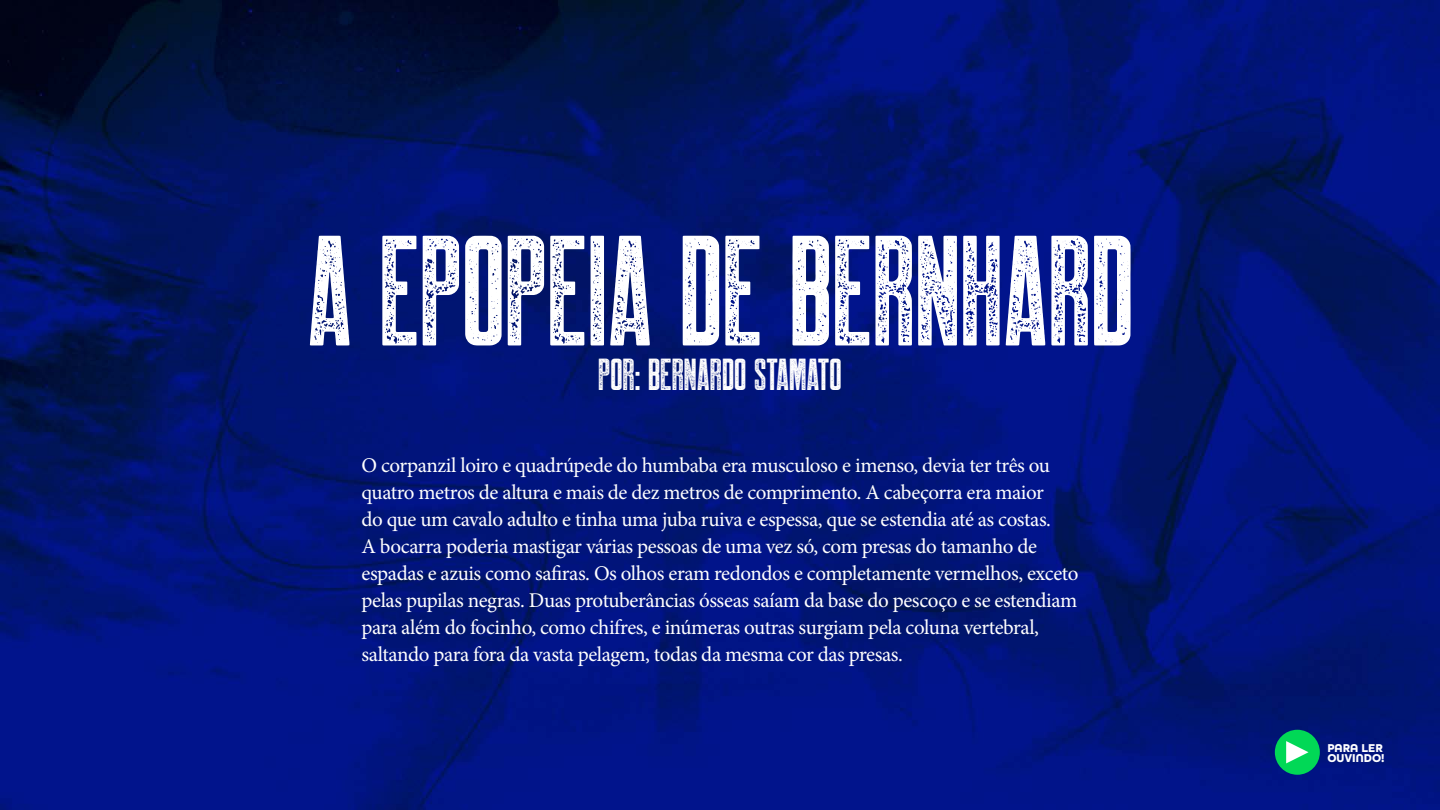
<style>
.page{position:relative;width:1440px;height:810px;background:#fff}
.page>*{position:absolute;margin:0;border:0;box-sizing:border-box;transform-origin:0 0}
.t1{font:157.5px "Robinson Rough";color:#fff}
.t2{font:45px "Robinson Rough";color:#fff}
.t3{font:21px/27px "Minion Pro";letter-spacing:-.02em;color:#fff}
.t4{font:700 12px/10.5px "All Round Gothic";color:#fff}
</style>
<div class="page">
<img style="left:0;top:0;width:1440px;height:810px">
<div style="left:1275px;top:730px;width:45px;height:45px;background:#01d856;border-radius:50%"></div>
<svg style="left:1286px;top:741px;width:23px;height:22px"></svg>
<h1 class="t1" style="left:307px;top:213px;width:828px">A EPOPEIA DE BERNHARD</h1>
<h2 class="t2" style="left:598px;top:353px;width:245px">POR: BERNARDO STAMATO</h2>
<p class="t3" style="left:362px;top:452px;width:719px">O corpanzil loiro e quadrúpede do humbaba era musculoso e imenso, devia ter três ou quatro metros de altura e mais de dez metros de comprimento. A cabeçorra era maior<br>do que um cavalo adulto e tinha uma juba ruiva e espessa, que se estendia até as costas.<br>A bocarra poderia mastigar várias pessoas de uma vez só, com presas do tamanho de espadas e azuis como safiras. Os olhos eram redondos e completamente vermelhos, exceto pelas pupilas negras. Duas protuberâncias ósseas saíam da base do pescoço e se estendiam para além do focinho, como chifres, e inúmeras outras surgiam pela coluna vertebral, saltando para fora da vasta pelagem, todas da mesma cor das presas.</p>
<p class="t4" style="left:1327px;top:742px;width:59px">PARA LER<br>OUVINDO!</p>
</div>
